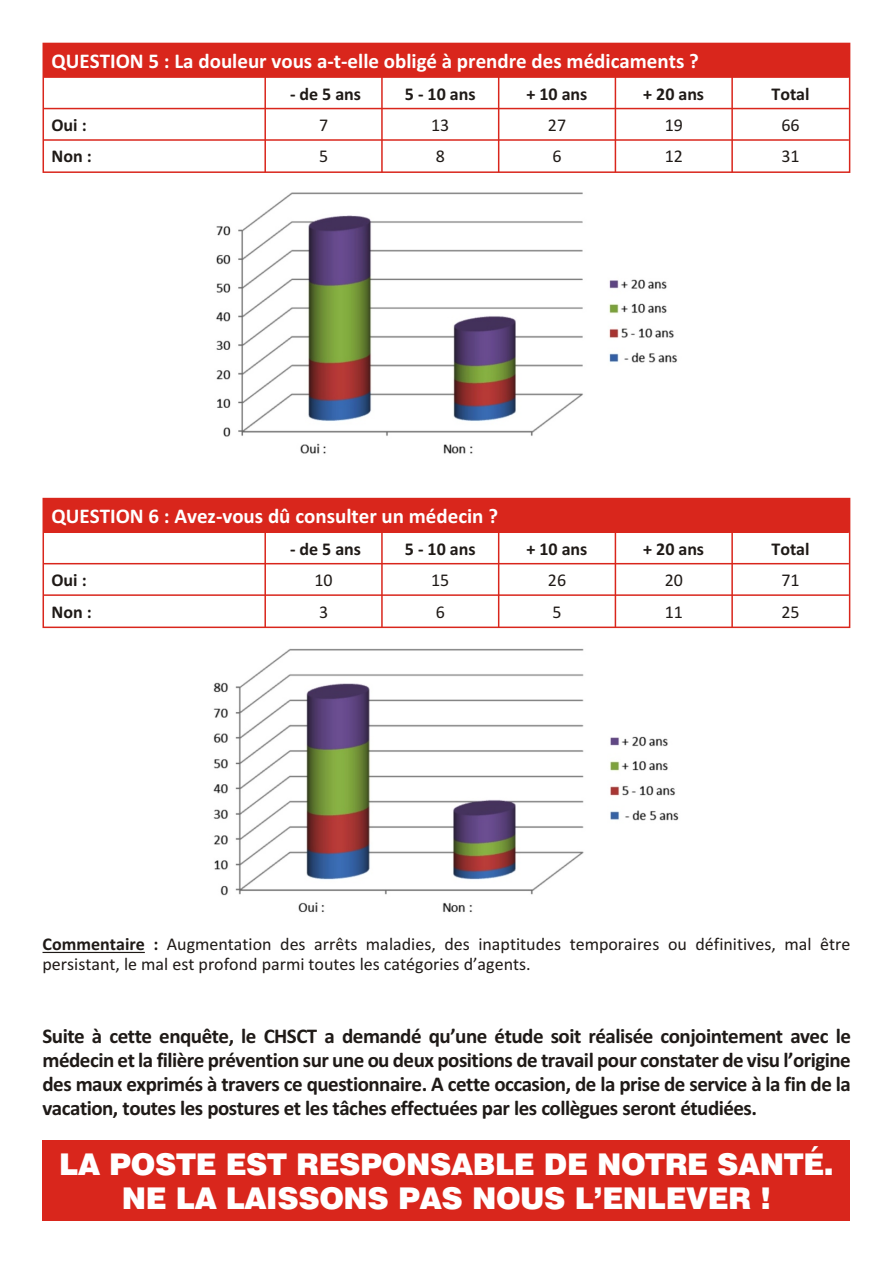
<style>
.page{position:relative;width:894px;height:1263px;background:#fff}
.page>*{position:absolute;margin:0;border:0;box-sizing:border-box;transform-origin:0 0}
.t1{font:30px/34.5px "Swis 721 Blk BT";letter-spacing:-.015em;color:#fff;text-align:center}
.t2{font:700 21px/24px "Calibri";letter-spacing:-.025em;color:#1f1a17;text-align:justify}
.t3{font:700 21px "Calibri";color:#fff}
.t4{font:18px/20.2px "Calibri";color:#1f1a17}
.t5{font:700 18px "Calibri";color:#1f1a17}
.s1{font-weight:700}
</style>
<div class="page">
<div style="left:43px;top:1140px;width:807px;height:80px;background:#d9261c"></div>
<div style="left:44px;top:44px;width:805px;height:33px;background:#d9261c"></div>
<div style="left:43px;top:43px;width:807px;height:130px;border:2px solid #d9261c"></div>
<hr style="left:44px;top:76px;width:805px;height:2px;background:#d9261c">
<hr style="left:44px;top:108px;width:805px;height:1px;background:#d9261c">
<hr style="left:44px;top:139px;width:805px;height:2px;background:#d9261c">
<hr style="left:264px;top:76px;width:2px;height:96px;background:#d9261c">
<hr style="left:381px;top:76px;width:2px;height:96px;background:#d9261c">
<hr style="left:498px;top:76px;width:1px;height:96px;background:#d9261c">
<hr style="left:615px;top:76px;width:1px;height:96px;background:#d9261c">
<hr style="left:731px;top:76px;width:2px;height:96px;background:#d9261c">
<img style="left:216px;top:192px;width:462px;height:262px">
<div style="left:44px;top:499px;width:805px;height:33px;background:#d9261c"></div>
<div style="left:43px;top:498px;width:807px;height:130px;border:2px solid #d9261c"></div>
<hr style="left:44px;top:532px;width:805px;height:1px;background:#d9261c">
<hr style="left:44px;top:563px;width:805px;height:1px;background:#d9261c">
<hr style="left:44px;top:594px;width:805px;height:2px;background:#d9261c">
<hr style="left:264px;top:532px;width:2px;height:95px;background:#d9261c">
<hr style="left:381px;top:532px;width:2px;height:95px;background:#d9261c">
<hr style="left:498px;top:532px;width:1px;height:95px;background:#d9261c">
<hr style="left:615px;top:532px;width:1px;height:95px;background:#d9261c">
<hr style="left:731px;top:532px;width:2px;height:95px;background:#d9261c">
<hr style="left:43px;top:952px;width:102px;height:1px;background:#1f1a17">
<img style="left:213px;top:648px;width:466px;height:265px">
<p class="t3" style="left:51px;top:52px;width:649px">QUESTION 5 : La douleur vous a-t-elle obligé à prendre des médicaments ?</p>
<p class="t5" style="left:290px;top:86px;width:73px">- de 5 ans</p>
<p class="t5" style="left:405px;top:86px;width:72px">5 - 10 ans</p>
<p class="t5" style="left:527px;top:86px;width:62px">+ 10 ans</p>
<p class="t5" style="left:643px;top:86px;width:62px">+ 20 ans</p>
<p class="t5" style="left:771px;top:86px;width:40px">Total</p>
<p class="t5" style="left:51px;top:118px;width:37px">Oui :</p>
<p class="t4" style="left:319px;top:116px;width:11px">7</p>
<p class="t4" style="left:431px;top:116px;width:20px">13</p>
<p class="t4" style="left:548px;top:116px;width:20px">27</p>
<p class="t4" style="left:665px;top:116px;width:20px">19</p>
<p class="t4" style="left:781px;top:116px;width:20px">66</p>
<p class="t5" style="left:51px;top:149px;width:42px">Non :</p>
<p class="t4" style="left:319px;top:148px;width:11px">5</p>
<p class="t4" style="left:436px;top:148px;width:11px">8</p>
<p class="t4" style="left:553px;top:148px;width:11px">6</p>
<p class="t4" style="left:665px;top:148px;width:20px">12</p>
<p class="t4" style="left:781px;top:148px;width:20px">31</p>
<p class="t3" style="left:51px;top:508px;width:448px">QUESTION 6 : Avez-vous dû consulter un médecin ?</p>
<p class="t5" style="left:290px;top:541px;width:73px">- de 5 ans</p>
<p class="t5" style="left:405px;top:541px;width:72px">5 - 10 ans</p>
<p class="t5" style="left:527px;top:541px;width:62px">+ 10 ans</p>
<p class="t5" style="left:643px;top:541px;width:62px">+ 20 ans</p>
<p class="t5" style="left:771px;top:541px;width:40px">Total</p>
<p class="t5" style="left:51px;top:573px;width:37px">Oui :</p>
<p class="t4" style="left:314px;top:572px;width:20px">10</p>
<p class="t4" style="left:431px;top:572px;width:20px">15</p>
<p class="t4" style="left:548px;top:572px;width:20px">26</p>
<p class="t4" style="left:665px;top:572px;width:20px">20</p>
<p class="t4" style="left:781px;top:572px;width:20px">71</p>
<p class="t5" style="left:51px;top:604px;width:42px">Non :</p>
<p class="t4" style="left:319px;top:603px;width:11px">3</p>
<p class="t4" style="left:436px;top:603px;width:11px">6</p>
<p class="t4" style="left:553px;top:603px;width:11px">5</p>
<p class="t4" style="left:665px;top:603px;width:20px">11</p>
<p class="t4" style="left:781px;top:603px;width:20px">25</p>
<p class="t4" style="left:43px;top:935px;width:809px"><span class="s1">Commentaire :</span> Augmentation des arrêts maladies, des inaptitudes temporaires ou définitives, mal être persistant, le mal est profond parmi toutes les catégories d’agents.</p>
<p class="t2" style="left:43px;top:1026px;width:810px">Suite à cette enquête, le CHSCT a demandé qu’une étude soit réalisée conjointement avec le médecin et la filière prévention sur une ou deux positions de travail pour constater de visu l’origine des maux exprimés à travers ce questionnaire. A cette occasion, de la prise de service à la fin de la vacation, toutes les postures et les tâches effectuées par les collègues seront étudiées.</p>
<h1 class="t1" style="left:59px;top:1150px;width:776px">LA POSTE EST RESPONSABLE DE NOTRE SANTÉ.<br>NE LA LAISSONS PAS NOUS L’ENLEVER !</h1>
</div>
